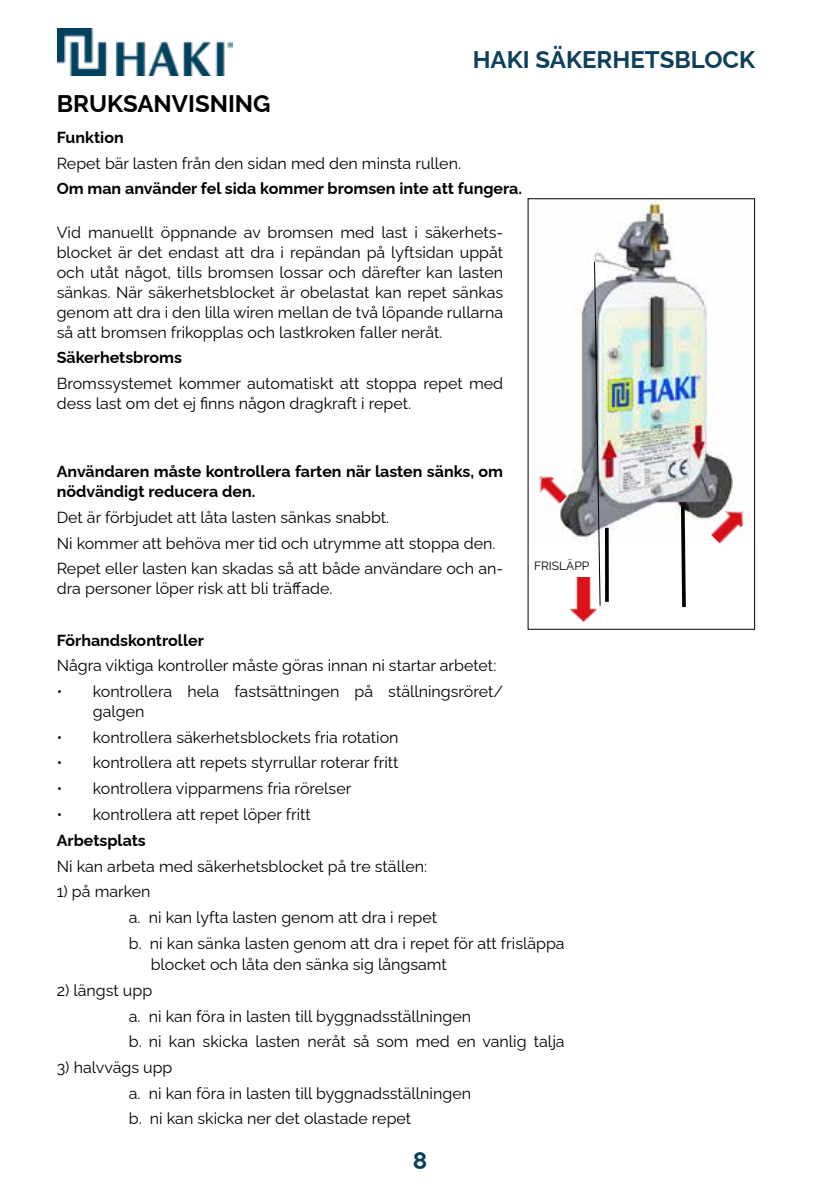
<style>
.page{position:relative;width:840px;height:1191px;background:#fff}
.page>*{position:absolute;margin:0;border:0;box-sizing:border-box;transform-origin:0 0}
.t1{font:700 24px "Raleway";color:#0d405a}
.t2{font:700 24px "Raleway";color:#000}
.t3{font:16px/25.6px "Raleway";color:#000}
.t4{font:700 16px/20px "Raleway";color:#000}
.t5{font:12px "Raleway";color:#000}
</style>
<div class="page">
<img style="left:57px;top:28px;width:176px;height:48px">
<img style="left:570px;top:578px;width:26px;height:43px">
<img style="left:560px;top:200px;width:173px;height:348px">
<svg style="left:593px;top:261px;width:7px;height:345px"></svg>
<img style="left:539px;top:470px;width:30px;height:38px">
<img style="left:705px;top:502px;width:39px;height:44px">
<svg style="left:678px;top:502px;width:9px;height:106px"></svg>
<svg style="left:604px;top:528px;width:4px;height:74px"></svg>
<h1 class="t1" style="left:472px;top:40px;width:284px">HAKI SÄKERHETSBLOCK</h1>
<h1 class="t2" style="left:57px;top:84px;width:215px">BRUKSANVISNING</h1>
<p class="t4" style="left:57px;top:125px;width:68px">Funktion</p>
<p class="t3" style="left:57px;top:148px;width:405px">Repet bär lasten från den sidan med den minsta rullen.</p>
<p class="t4" style="left:57px;top:177px;width:466px">Om man använder fel sida kommer bromsen inte att fungera.</p>
<p class="t3" style="left:57px;top:220px;width:448px;line-height:20px;text-align:justify">Vid manuellt öppnande av bromsen med last i säkerhets&shy;blocket är det endast att dra i repändan på lyftsidan uppåt och utåt något, tills bromsen lossar och därefter kan lasten sänkas. När säkerhetsblocket är obelastat kan repet sänkas genom att dra i den lilla wiren mellan de två löpande rullarna så att bromsen frikopplas och lastkroken faller neråt.</p>
<p class="t4" style="left:57px;top:346px;width:127px">Säkerhetsbroms</p>
<p class="t3" style="left:57px;top:371px;width:447px;line-height:20px">Bromssystemet kommer automatiskt att stoppa repet med dess last om det ej finns någon dragkraft i repet.</p>
<p class="t4" style="left:57px;top:460px;width:447px">Användaren måste kontrollera farten när lasten sänks, om nödvändigt reducera den.</p>
<p class="t3" style="left:57px;top:503px;width:447px">Det är förbjudet att låta lasten sänkas snabbt.<br>Ni kommer att behöva mer tid och utrymme att stoppa den.<br>Repet eller lasten kan skadas så att både användare och an-</p>
<p class="t3" style="left:57px;top:574px;width:277px">dra personer löper risk att bli träffade.</p>
<p class="t4" style="left:57px;top:628px;width:148px">Förhandskontroller</p>
<p class="t3" style="left:57px;top:651px;width:441px">Några viktiga kontroller måste göras innan ni startar arbetet:</p>
<p class="t3" style="left:93px;top:679px;width:411px;line-height:20px;text-indent:-36px">• kontrollera hela fastsättningen på ställningsröret/ galgen</p>
<p class="t3" style="left:57px;top:722px;width:343px">• kontrollera säkerhetsblockets fria rotation</p>
<p class="t3" style="left:57px;top:748px;width:343px">• kontrollera att repets styrrullar roterar fritt</p>
<p class="t3" style="left:57px;top:773px;width:296px">• kontrollera vipparmens fria rörelser</p>
<p class="t3" style="left:57px;top:799px;width:255px">• kontrollera att repet löper fritt</p>
<p class="t4" style="left:57px;top:828px;width:91px">Arbetsplats</p>
<p class="t3" style="left:57px;top:851px;width:371px">Ni kan arbeta med säkerhetsblocket på tre ställen:</p>
<p class="t3" style="left:129px;top:877px;width:437px;text-indent:-72px">1) på marken<br>a. ni kan lyfta lasten genom att dra i repet<br>b. ni kan sänka lasten genom att dra i repet för att frisläppa</p>
<p class="t3" style="left:151px;top:950px;width:297px">blocket och låta den sänka sig långsamt</p>
<p class="t3" style="left:129px;top:975px;width:437px;text-indent:-72px">2) längst upp<br>a. ni kan föra in lasten till byggnadsställningen<br>b. ni kan skicka lasten neråt så som med en vanlig talja</p>
<p class="t3" style="left:129px;top:1052px;width:343px;text-indent:-72px">3) halvvägs upp<br>a. ni kan föra in lasten till byggnadsställningen b. ni kan skicka ner det olastade repet</p>
<p class="t5" style="left:533px;top:556px;width:57px">FRISLÄPP</p>
<h1 class="t1" style="left:412px;top:1141px;width:16px">8</h1>
</div>
